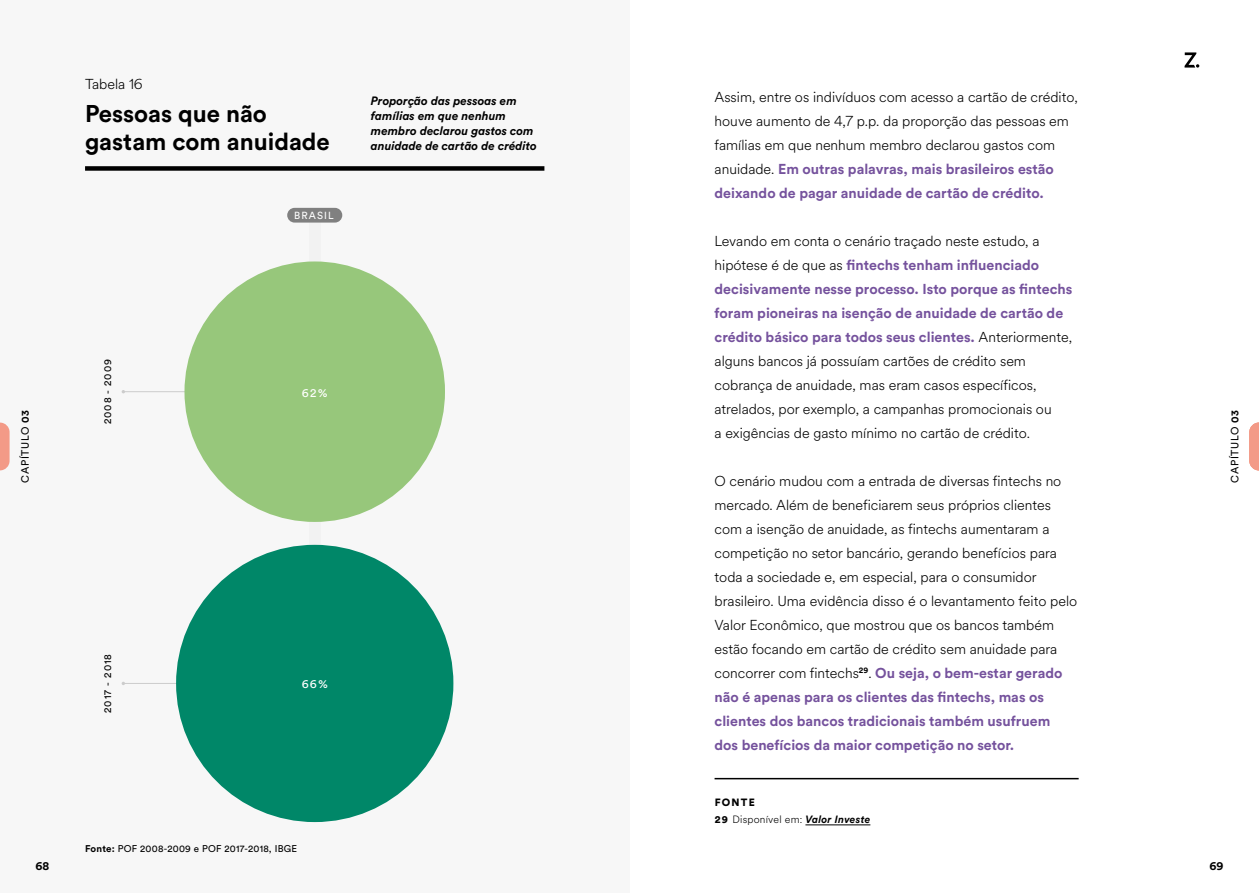
<style>
.page{position:relative;width:1259px;height:893px;background:#fff}
.page>*{position:absolute;margin:0;border:0;box-sizing:border-box;transform-origin:0 0}
.t1{font:700 24px/28.5px "Circular Std";color:#000}
.t2{font:300 14.25px/24px "Circular Spotify Text";color:#000}
.t3{font:700 14.25px/24px "Circular Std";color:#75529d}
.t4{font:italic 700 12px/15px "Circular Std";color:#000}
.t5{font:12px "Circular Std";color:#fff}
.t6{font:700 12px "Circular Std";color:#000}
.t7{font:300 10.5px "Circular Spotify Text";letter-spacing:.02em;color:#000}
.t8{font:10.5px "Circular Std";letter-spacing:.06em;color:#000}
.t9{font:900 10.5px "Circular Std";letter-spacing:.11em;color:#000}
.t10{font:10.2px "Circular Std";letter-spacing:.1em;color:#000}
.t11{font:10.2px "Circular Std";letter-spacing:.11em;color:#fff}
.t12{font:9.75px "Circular Std";letter-spacing:.025em;color:#000}
.s1{font-weight:700}
.s2{font-family:"Circular Spotify Text";font-weight:300;color:#000}
.s3{font-family:"Circular Std";font-weight:900}
.s4{font-family:"Circular Std";font-weight:700;font-style:italic}
</style>
<div class="page">
<div style="left:0;top:0;width:629px;height:893px;background:#f7f7f7"></div>
<hr style="left:124px;top:391px;width:201px;height:1px;background:#ccc">
<hr style="left:124px;top:683px;width:201px;height:1px;background:#ccc">
<div style="left:85px;top:166px;width:459px;height:5px;background:#000"></div>
<div style="left:309px;top:222px;width:11px;height:472px;background:#f2f2f2"></div>
<div style="left:287px;top:208px;width:55px;height:15px;background:#808080;border-radius:7px"></div>
<div style="left:176px;top:545px;width:277px;height:277px;background:#008768;border-radius:50%"></div>
<div style="left:184px;top:261px;width:261px;height:261px;background:#97c77b;border-radius:50%"></div>
<hr style="left:714px;top:778px;width:364px;height:1px;background:#000">
<hr style="left:805px;top:824px;width:65px;height:1px;background:#000">
<svg style="left:1249px;top:423px;width:10px;height:47px"></svg>
<svg style="left:0;top:423px;width:10px;height:47px"></svg>
<svg style="left:1184px;top:52px;width:15px;height:16px"></svg>
<p class="t8" style="left:19px;top:483px;width:74px;rotate:-90deg">CAPÍTULO <span class="s1">03</span></p>
<p class="t2" style="left:85px;top:72px;width:59px">Tabela 16</p>
<h1 class="t1" style="left:85px;top:98px;width:246px">Pessoas que não gastam com anuidade</h1>
<p class="t11" style="left:294px;top:210px;width:41px">BRASIL</p>
<p class="t4" style="left:371px;top:93px;width:167px">Proporção das pessoas em famílias em que nenhum membro declarou gastos com anuidade de cartão de crédito</p>
<p class="t10" style="left:101px;top:424px;width:67px;rotate:-90deg">2008 - 2009</p>
<p class="t5" style="left:302px;top:385px;width:27px">62%</p>
<p class="t10" style="left:101px;top:713px;width:61px;rotate:-90deg">2017 - 2018</p>
<p class="t5" style="left:302px;top:677px;width:28px">66%</p>
<p class="t12" style="left:85px;top:843px;width:214px"><span class="s1">Fonte:</span> POF 2008-2009 e POF 2017-2018, IBGE</p>
<p class="t2" style="left:714px;top:85px;width:365px">Assim, entre os indivíduos com acesso a cartão de crédito, houve aumento de 4,7 p.p. da proporção das pessoas em famílias em que nenhum membro declarou gastos com</p>
<p class="t3" style="left:714px;top:157px;width:341px"><span class="s2">anuidade.</span> Em outras palavras, mais brasileiros estão deixando de pagar anuidade de cartão de crédito.</p>
<p class="t2" style="left:714px;top:229px;width:326px">Levando em conta o cenário traçado neste estudo, a</p>
<p class="t3" style="left:714px;top:253px;width:359px"><span class="s2">hipótese é de que as</span> fintechs tenham influenciado decisivamente nesse processo. Isto porque as fintechs foram pioneiras na isenção de anuidade de cartão de crédito básico para todos seus clientes. <span class="s2">Anteriormente,</span></p>
<p class="t2" style="left:714px;top:349px;width:339px">alguns bancos já possuíam cartões de crédito sem cobrança de anuidade, mas eram casos específicos, atrelados, por exemplo, a campanhas promocionais ou a exigências de gasto mínimo no cartão de crédito.</p>
<p class="t2" style="left:714px;top:469px;width:364px">O cenário mudou com a entrada de diversas fintechs no mercado. Além de beneficiarem seus próprios clientes com a isenção de anuidade, as fintechs aumentaram a competição no setor bancário, gerando benefícios para toda a sociedade e, em especial, para o consumidor brasileiro. Uma evidência disso é o levantamento feito pelo Valor Econômico, que mostrou que os bancos também estão focando em cartão de crédito sem anuidade para</p>
<p class="t3" style="left:714px;top:661px;width:349px"><span class="s2">concorrer com fintechs</span><sup>29</sup><span class="s2">.</span> Ou seja, o bem-estar gerado não é apenas para os clientes das fintechs, mas os clientes dos bancos tradicionais também usufruem dos benefícios da maior competição no setor.</p>
<p class="t9" style="left:715px;top:795px;width:41px">FONTE</p>
<p class="t7" style="left:715px;top:812px;width:157px"><span class="s3">29</span> Disponível em: <span class="s4">Valor Investe</span></p>
<p class="t8" style="left:1228px;top:483px;width:74px;rotate:-90deg">CAPÍTULO <span class="s1">03</span></p>
<p class="t6" style="left:36px;top:858px;width:15px">68</p>
<p class="t6" style="left:1209px;top:858px;width:15px">69</p>
</div>
